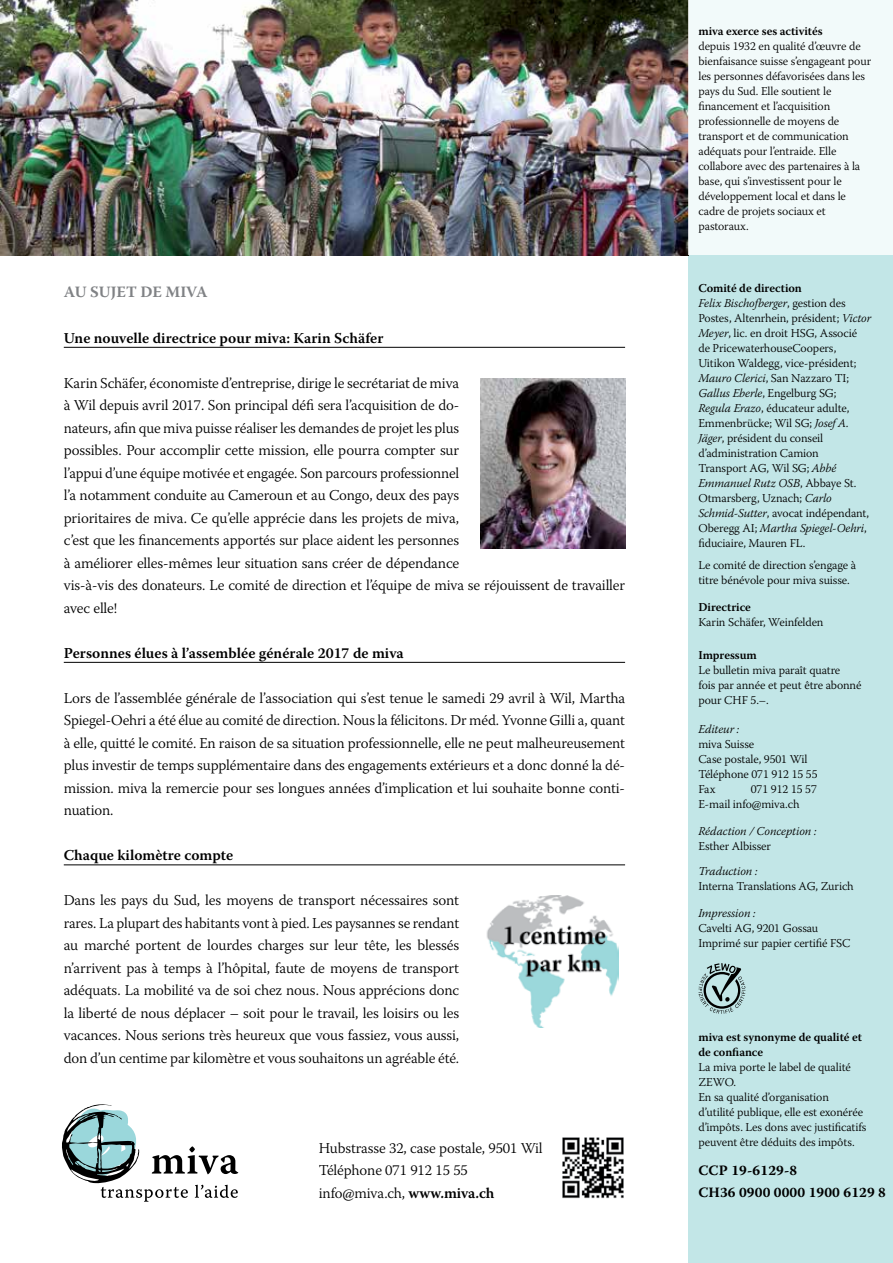
<style>
.page{position:relative;width:893px;height:1263px;background:#fff}
.page>*{position:absolute;margin:0;border:0;box-sizing:border-box;transform-origin:0 0}
.t1{font:700 15.75px "Warnock Pro";color:#808285}
.t2{font:300 15px/22.5px "Warnock Pro";letter-spacing:-.01em;color:#000}
.t3{font:600 15px "Warnock Pro";color:#000}
.t4{font:700 14.25px "Warnock Pro";letter-spacing:.01em;color:#000}
.t5{font:300 12px/15px "Warnock Pro";letter-spacing:-.01em;color:#000}
.t6{font:600 12px/15px "Warnock Pro";letter-spacing:-.005em;color:#000}
.t7{font:italic 300 12px "Warnock Pro";letter-spacing:-.005em;color:#000}
.s1{font-weight:600}
.s2{font-style:italic}
</style>
<div class="page">
<div style="left:688px;top:0;width:205px;height:1263px;background:#c2e6e7"></div>
<img style="left:480px;top:378px;width:145px;height:171px">
<img style="left:0;top:0;width:688px;height:255px">
<img style="left:562px;top:1137px;width:62px;height:62px">
<div style="left:688px;top:0;width:205px;height:255px;background:#f2fafa"></div>
<svg style="left:698px;top:963px;width:47px;height:51px"></svg>
<svg style="left:62px;top:1104px;width:176px;height:98px"></svg>
<hr style="left:64px;top:347px;width:561px;height:1px;background:#000">
<hr style="left:64px;top:662px;width:561px;height:1px;background:#000">
<hr style="left:64px;top:864px;width:561px;height:1px;background:#000">
<img style="left:486px;top:895px;width:132px;height:132px">
<p class="t1" style="left:64px;top:283px;width:145px">AU SUJET DE MIVA</p>
<p class="t3" style="left:64px;top:329px;width:321px">Une nouvelle directrice pour miva: Karin Schäfer</p>
<p class="t2" style="left:64px;top:371px;width:563px">Karin Schäfer, économiste d’entreprise, dirige le secrétariat de miva<br>à Wil depuis avril 2017. Son principal défi sera l’acquisition de do-<br>nateurs, afin que miva puisse réaliser les demandes de projet les plus<br>possibles. Pour accomplir cette mission, elle pourra compter sur<br>l’appui d’une équipe motivée et engagée. Son parcours professionnel<br>l’a notamment conduite au Cameroun et au Congo, deux des pays<br>prioritaires de miva. Ce qu’elle apprécie dans les projets de miva,<br>c’est que les financements apportés sur place aident les personnes<br>à améliorer elles-mêmes leur situation sans créer de dépendance<br>vis-à-vis des donateurs. Le comité de direction et l’équipe de miva se réjouissent de travailler avec elle!</p>
<p class="t3" style="left:64px;top:644px;width:341px">Personnes élues à l’assemblée générale 2017 de miva</p>
<p class="t2" style="left:64px;top:686px;width:563px;text-align:justify">Lors de l’assemblée générale de l’association qui s’est tenue le samedi 29 avril à Wil, Martha Spiegel-Oehri a été élue au comité de direction. Nous la félicitons. Dr méd. Yvonne Gilli a, quant à elle, quitté le comité. En raison de sa situation professionnelle, elle ne peut malheureusement plus investir de temps supplémentaire dans des engagements extérieurs et a donc donné la dé&shy;mission. miva la remercie pour ses longues années d’implication et lui souhaite bonne conti&shy;nuation.</p>
<p class="t3" style="left:64px;top:846px;width:171px">Chaque kilomètre compte</p>
<p class="t2" style="left:64px;top:889px;width:397px;text-align:justify">Dans les pays du Sud, les moyens de transport nécessaires sont rares. La plupart des habitants vont à pied. Les paysannes se rendant au marché portent de lourdes charges sur leur tête, les blessés n’arrivent pas à temps à l’hôpital, faute de moyens de transport adéquats. La mobilité va de soi chez nous. Nous apprécions donc la liberté de nous déplacer – soit pour le travail, les loisirs ou les vacances. Nous serions très heureux que vous fassiez, vous aussi, don d’un centime par kilomètre et vous souhaitons un agréable été.</p>
<p class="t2" style="left:319px;top:1136px;width:225px">Hubstrasse 32, case postale, 9501 Wil<br>Téléphone 071 912 15 55 info@miva.ch, <span class="s1">www.miva.ch</span></p>
<p class="t6" style="left:698px;top:24px;width:126px">miva exerce ses activités</p>
<p class="t5" style="left:698px;top:39px;width:174px">depuis 1932 en qualité d’œuvre de bienfaisance suisse s’engageant pour les personnes défavorisées dans les pays du Sud. Elle soutient le financement et l’acquisition professionnelle de moyens de transport et de communication adéquats pour l’entraide. Elle collabore avec des partenaires à la base, qui s’investissent pour le développement local et dans le cadre de projets sociaux et pastoraux.</p>
<p class="t5" style="left:698px;top:280px;width:174px"><span class="s1">Comité de direction<br></span><span class="s2">Felix Bischofberger</span>, gestion des<br>Postes, Altenrhein, président; <span class="s2">Victor<br>Meyer</span>, lic. en droit HSG, Associé de PricewaterhouseCoopers,<br>Uitikon Waldegg, vice-président;<br><span class="s2">Mauro Clerici</span>, San Nazzaro TI;<br><span class="s2">Gallus Eberle</span>, Engelburg SG;<br><span class="s2">Regula Erazo</span>, éducateur adulte,<br>Emmenbrücke; Wil SG; <span class="s2">Josef A.<br>Jäger</span>, président du conseil d’administration Camion<br>Transport AG, Wil SG; <span class="s2">Abbé<br>Emmanuel Rutz OSB</span>, Abbaye St.<br>Otmarsberg, Uznach; <span class="s2">Carlo<br>Schmid-Sutter</span>, avocat indépendant,<br>Oberegg AI; <span class="s2">Martha Spiegel-Oehri</span>, fiduciaire, Mauren FL.</p>
<p class="t5" style="left:698px;top:558px;width:159px">Le comité de direction s’engage à titre bénévole pour miva suisse.</p>
<p class="t6" style="left:698px;top:599px;width:54px">Directrice</p>
<p class="t5" style="left:698px;top:614px;width:127px">Karin Schäfer, Weinfelden</p>
<p class="t6" style="left:698px;top:647px;width:60px">Impressum</p>
<p class="t5" style="left:698px;top:662px;width:164px">Le bulletin miva paraît quatre<br>fois par année et peut être abonné pour CHF 5.–.</p>
<p class="t7" style="left:698px;top:722px;width:42px">Editeur :</p>
<p class="t5" style="left:698px;top:736px;width:121px">miva Suisse<br>Case postale, 9501 Wil<br>Téléphone 071 912 15 55<br>Fax</p>
<p class="t5" style="left:698px;top:781px;width:120px;text-indent:52px">071 912 15 57<br>E-mail info@miva.ch</p>
<p class="t7" style="left:698px;top:824px;width:120px">Rédaction / Conception :</p>
<p class="t5" style="left:698px;top:838px;width:74px">Esther Albisser</p>
<p class="t7" style="left:698px;top:864px;width:61px">Traduction :</p>
<p class="t5" style="left:698px;top:878px;width:157px">Interna Translations AG, Zurich</p>
<p class="t7" style="left:698px;top:905px;width:59px">Impression :</p>
<p class="t5" style="left:698px;top:920px;width:153px">Cavelti AG, 9201 Gossau<br>Imprimé sur papier certifié FSC</p>
<p class="t6" style="left:698px;top:1029px;width:165px">miva est synonyme de qualité et de confiance</p>
<p class="t5" style="left:698px;top:1059px;width:169px">La miva porte le label de qualité<br>ZEWO.<br>En sa qualité d’organisation d’utilité publique, elle est exonérée d’impôts. Les dons avec justificatifs peuvent être déduits des impôts.</p>
<p class="t4" style="left:698px;top:1161px;width:100px">CCP 19-6129-8</p>
<p class="t4" style="left:698px;top:1184px;width:189px">CH36 0900 0000 1900 6129 8</p>
</div>
